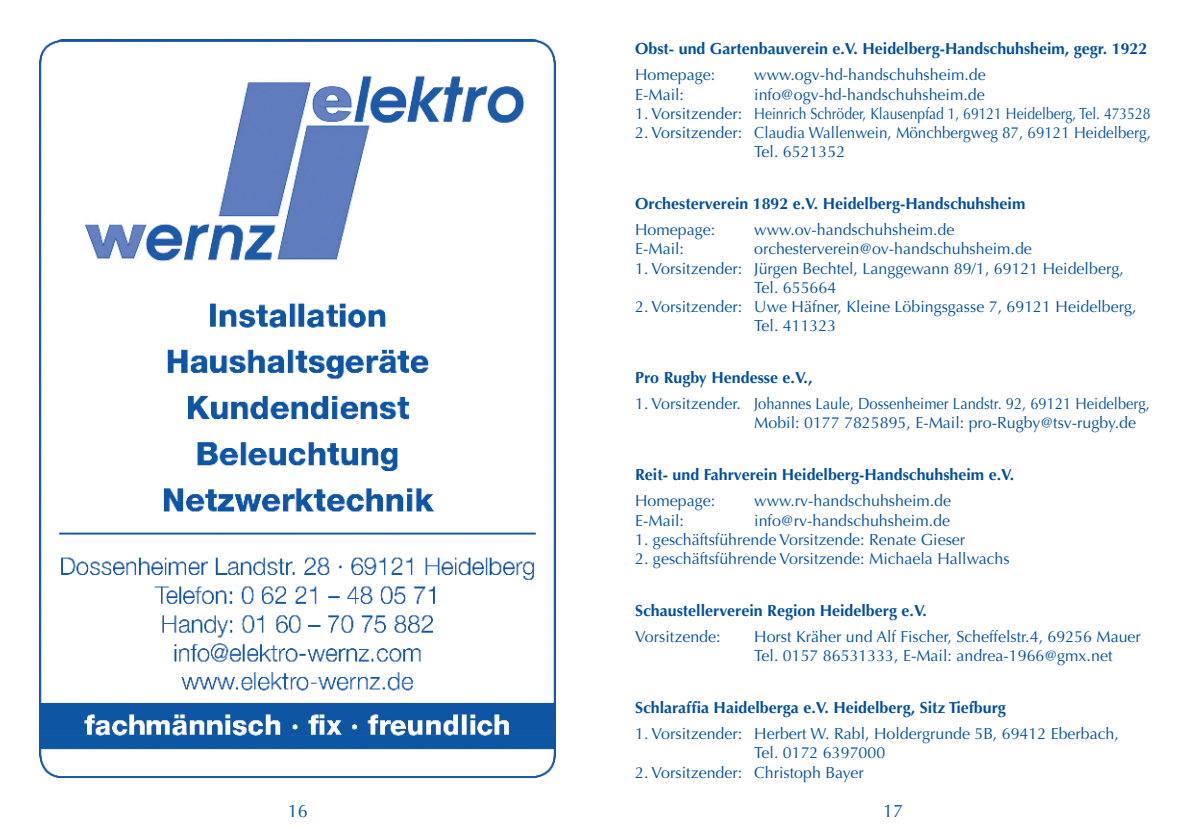
<style>
.page{position:relative;width:1191px;height:840px;background:#fff}
.page>*{position:absolute;margin:0;border:0;box-sizing:border-box;transform-origin:0 0}
.t1{font:18px "Optima";color:#004f9f}
.t2{font:16px/19.2px "Optima";color:#004f9f}
.t3{font:700 16px "Optima";color:#004f9f}
</style>
<div class="page">
<img style="left:40px;top:40px;width:516px;height:737px">
<p class="t3" style="left:635px;top:40px;width:514px">Obst- und Gartenbauverein e.V. Heidelberg-Handschuhsheim, gegr. 1922</p>
<p class="t2" style="left:635px;top:66px;width:82px">Homepage:</p>
<p class="t2" style="left:754px;top:66px;width:233px">www.ogv-hd-handschuhsheim.de</p>
<p class="t2" style="left:635px;top:85px;width:50px">E-Mail:</p>
<p class="t2" style="left:754px;top:85px;width:232px">info@ogv-hd-handschuhsheim.de</p>
<p class="t2" style="left:635px;top:104px;width:517px">1. Vorsitzender: Heinrich Schröder, Klausenpfad 1, 69121 Heidelberg, Tel. 473528</p>
<p class="t2" style="left:754px;top:123px;width:398px;text-indent:-119px">2. Vorsitzender: Claudia Wallenwein, Mönchbergweg 87, 69121 Heidelberg,<br>Tel. 6521352</p>
<p class="t3" style="left:635px;top:194px;width:391px">Orchesterverein 1892 e.V. Heidelberg-Handschuhsheim</p>
<p class="t2" style="left:635px;top:220px;width:82px">Homepage:</p>
<p class="t2" style="left:754px;top:220px;width:202px">www.ov-handschuhsheim.de</p>
<p class="t2" style="left:635px;top:239px;width:50px">E-Mail:</p>
<p class="t2" style="left:754px;top:239px;width:279px">orchesterverein@ov-handschuhsheim.de</p>
<p class="t2" style="left:754px;top:259px;width:371px;text-indent:-119px">1. Vorsitzender: Jürgen Bechtel, Langgewann 89/1, 69121 Heidelberg,<br>Tel. 655664</p>
<p class="t2" style="left:754px;top:297px;width:384px;text-indent:-119px">2. Vorsitzender: Uwe Häfner, Kleine Löbingsgasse 7, 69121 Heidelberg,<br>Tel. 411323</p>
<p class="t3" style="left:635px;top:368px;width:179px">Pro Rugby Hendesse e.V.,</p>
<p class="t2" style="left:754px;top:394px;width:397px;text-indent:-119px">1. Vorsitzender. Johannes Laule, Dossenheimer Landstr. 92, 69121 Heidelberg,<br>Mobil: 0177 7825895, E-Mail: pro-Rugby@tsv-rugby.de</p>
<p class="t3" style="left:635px;top:465px;width:380px">Reit- und Fahrverein Heidelberg-Handschuhsheim e.V.</p>
<p class="t2" style="left:635px;top:491px;width:82px">Homepage:</p>
<p class="t2" style="left:754px;top:491px;width:198px">www.rv-handschuhsheim.de</p>
<p class="t2" style="left:635px;top:510px;width:50px">E-Mail:</p>
<p class="t2" style="left:754px;top:510px;width:197px">info@rv-handschuhsheim.de</p>
<p class="t2" style="left:635px;top:529px;width:331px">1. geschäftsführende Vorsitzende: Renate Gieser</p>
<p class="t2" style="left:635px;top:549px;width:376px">2. geschäftsführende Vorsitzende: Michaela Hallwachs</p>
<p class="t3" style="left:635px;top:601px;width:293px">Schaustellerverein Region Heidelberg e.V.</p>
<p class="t2" style="left:635px;top:626px;width:87px">Vorsitzende:</p>
<p class="t2" style="left:754px;top:626px;width:388px">Horst Kräher und Alf Fischer, Scheffelstr.4, 69256 Mauer<br>Tel. 0157 86531333, E-Mail: andrea-1966@gmx.net</p>
<p class="t3" style="left:635px;top:698px;width:372px">Schlaraffia Haidelberga e.V. Heidelberg, Sitz Tiefburg</p>
<p class="t2" style="left:754px;top:723px;width:366px;text-indent:-119px">1. Vorsitzender: Herbert W. Rabl, Holdergrunde 5B, 69412 Eberbach,<br>Tel. 0172 6397000</p>
<p class="t2" style="left:635px;top:762px;width:230px">2. Vorsitzender: Christoph Bayer</p>
<p class="t1" style="left:288px;top:800px;width:22px">16</p>
<p class="t1" style="left:883px;top:800px;width:22px">17</p>
</div>
